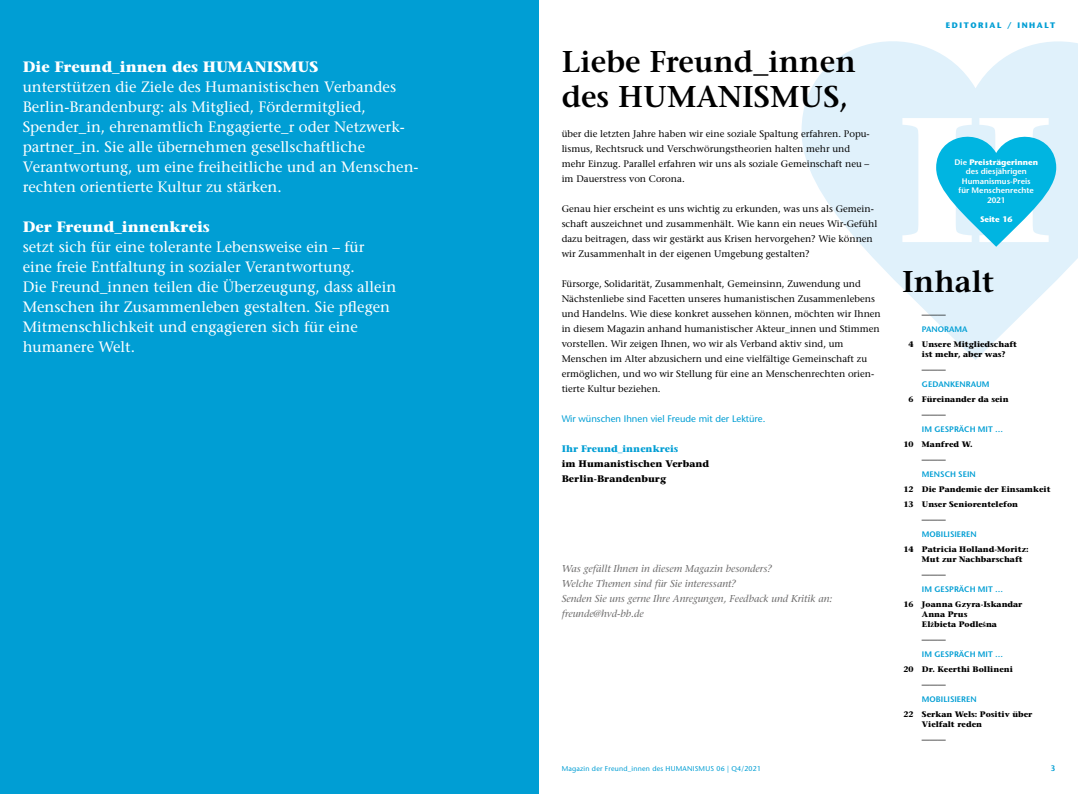
<style>
.page{position:relative;width:1078px;height:794px;background:#fff}
.page>*{position:absolute;margin:0;border:0;box-sizing:border-box;transform-origin:0 0}
.t1{font:600 30px/35px "Stone Serif";color:#000}
.t2{font:15px/20px "Stone Serif";color:#fff}
.t3{font:700 15px "Stone Serif";color:#fff}
.t4{font:italic 10px/15px "Stone Serif";color:#706f6f}
.t5{font:9.5px/15px "Stone Serif";color:#000}
.t6{font:700 9.5px/15px "Stone Serif";color:#000}
.t7{font:9.5px "Stone Sans";color:#009ed4}
.t8{font:700 9.5px "Stone Serif";color:#009ed4}
.t9{font:700 8px/10px "Stone Serif";color:#000}
.t10{font:600 8px "Stone Sans";color:#009ed4}
.t11{font:600 8px/9.6px "Stone Sans";color:#fff;text-align:center}
.t12{font:600 8px "Stone Sans";color:#000}
.t13{font:700 8px "Stone Sans";letter-spacing:.2em;color:#009ed4}
.t14{font:700 8px "Stone Sans";color:#fff}
.t15{font:7px "Stone Sans";letter-spacing:.03em;color:#009ed4}
.s1{font-weight:700}
.s2{font-family:"Times"}
</style>
<div class="page">
<div style="left:0;top:0;width:539px;height:794px;background:#009ed4"></div>
<svg style="left:801px;top:41px;width:276px;height:319px;fill:#e0f1fb"></svg>
<svg style="left:935px;top:126px;width:120px;height:121px"></svg>
<h2 class="t3" style="left:23px;top:57px;width:297px">Die Freund_innen des HUMANISMUS</h2>
<p class="t2" style="left:23px;top:77px;width:397px">unterstützen die Ziele des Humanistischen Verbandes Berlin-Brandenburg: als Mitglied, Fördermitglied, Spender_in, ehrenamtlich Engagierte_r oder Netzwerk&shy;partner_in. Sie alle übernehmen gesellschaftliche Verantwortung, um eine freiheitliche und an Menschen&shy;rechten orientierte Kultur zu stärken.</p>
<h2 class="t3" style="left:23px;top:217px;width:189px">Der Freund_innenkreis</h2>
<p class="t2" style="left:23px;top:236px;width:375px">setzt sich für eine tolerante Lebensweise ein – für eine freie Entfaltung in sozialer Verantwortung.<br>Die Freund_innen teilen die Überzeugung, dass allein Menschen ihr Zusammenleben gestalten. Sie pflegen Mitmenschlichkeit und engagieren sich für eine humanere Welt.</p>
<h1 class="t1" style="left:561px;top:44px;width:295px">Liebe Freund_innen des HUMANISMUS,</h1>
<p class="t5" style="left:561px;top:126px;width:309px">über die letzten Jahre haben wir eine soziale Spaltung erfahren. Popu&shy;lismus, Rechtsruck und Verschwörungstheorien halten mehr und mehr Einzug. Parallel erfahren wir uns als soziale Gemeinschaft neu – im Dauerstress von Corona.</p>
<p class="t5" style="left:561px;top:201px;width:317px">Genau hier erscheint es uns wichtig zu erkunden, was uns als Gemein&shy;schaft auszeichnet und zusammenhält. Wie kann ein neues Wir-Gefühl dazu beitragen, dass wir gestärkt aus Krisen hervorgehen? Wie können wir Zusammenhalt in der eigenen Umgebung gestalten?</p>
<p class="t5" style="left:561px;top:276px;width:320px">Fürsorge, Solidarität, Zusammenhalt, Gemeinsinn, Zuwendung und Nächstenliebe sind Facetten unseres humanistischen Zusammenlebens und Handelns. Wie diese konkret aussehen können, möchten wir Ihnen in diesem Magazin anhand humanistischer Akteur_innen und Stimmen vorstellen. Wir zeigen Ihnen, wo wir als Verband aktiv sind, um Menschen im Alter abzusichern und eine vielfältige Gemeinschaft zu ermöglichen, und wo wir Stellung für eine an Menschenrechten orien&shy;tierte Kultur beziehen.</p>
<p class="t7" style="left:561px;top:413px;width:205px">Wir wünschen Ihnen viel Freude mit der Lektüre.</p>
<p class="t8" style="left:561px;top:442px;width:118px">Ihr Freund_innenkreis</p>
<p class="t6" style="left:561px;top:456px;width:149px">im Humanistischen Verband<br>Berlin-Brandenburg</p>
<p class="t4" style="left:561px;top:561px;width:272px">Was gefällt Ihnen in diesem Magazin besonders?<br>Welche Themen sind für Sie interessant?<br>Senden Sie uns gerne Ihre Anregungen, Feedback und Kritik an: freunde@hvd-bb.de</p>
<p class="t13" style="left:945px;top:21px;width:111px">EDITORIAL / INHALT</p>
<p class="t11" style="left:954px;top:157px;width:85px">Die <span class="s1">Preisträgerinnen </span>des diesjährigen<br>Humanismus-Preis<br>für Menschenrechte<br>2021</p>
<p class="t14" style="left:979px;top:215px;width:34px">Seite 16</p>
<h1 class="t1" style="left:901px;top:264px;width:93px">Inhalt</h1>
<p class="t12" style="left:921px;top:309px;width:25px">———</p>
<p class="t10" style="left:921px;top:324px;width:47px">PANORAMA</p>
<p class="t9" style="left:908px;top:339px;width:110px;text-align:center">4 Unsere Mitgliedschaft ist mehr, aber was?</p>
<p class="t12" style="left:921px;top:364px;width:25px">———</p>
<p class="t10" style="left:921px;top:379px;width:69px">GEDANKENRAUM</p>
<p class="t9" style="left:908px;top:394px;width:102px">6 Füreinander da sein</p>
<p class="t12" style="left:921px;top:409px;width:25px">———</p>
<p class="t10" style="left:921px;top:424px;width:83px">IM GESPRÄCH MIT …</p>
<p class="t9" style="left:903px;top:439px;width:71px">10 Manfred W.</p>
<p class="t12" style="left:921px;top:454px;width:25px">———</p>
<p class="t10" style="left:921px;top:469px;width:55px">MENSCH SEIN</p>
<p class="t9" style="left:903px;top:481px;width:12px;line-height:15px">12<br>13</p>
<p class="t9" style="left:921px;top:481px;width:130px;line-height:15px">Die Pandemie der Einsamkeit<br>Unser Seniorentelefon</p>
<p class="t12" style="left:921px;top:514px;width:25px">———</p>
<p class="t10" style="left:921px;top:529px;width:56px">MOBILISIEREN</p>
<p class="t9" style="left:921px;top:544px;width:108px;text-indent:-19px">14 Patricia Holland-Moritz:<br>Mut zur Nachbarschaft</p>
<p class="t12" style="left:921px;top:569px;width:25px">———</p>
<p class="t10" style="left:921px;top:584px;width:83px">IM GESPRÄCH MIT …</p>
<p class="t9" style="left:921px;top:599px;width:102px;text-indent:-19px">16 Joanna Gzyra-Iskandar<br>Anna Prus<br>El<span class="s2">ż</span>bieta Podle<span class="s2">ś</span>na</p>
<p class="t12" style="left:921px;top:634px;width:25px">———</p>
<p class="t10" style="left:921px;top:649px;width:83px">IM GESPRÄCH MIT …</p>
<p class="t9" style="left:903px;top:664px;width:111px">20 Dr. Keerthi Bollineni</p>
<p class="t12" style="left:921px;top:679px;width:25px">———</p>
<p class="t10" style="left:921px;top:694px;width:56px">MOBILISIEREN</p>
<p class="t9" style="left:921px;top:709px;width:112px;text-indent:-19px">22 Serkan Wels: Positiv über<br>Vielfalt reden</p>
<p class="t12" style="left:921px;top:734px;width:25px">———</p>
<p class="t15" style="left:561px;top:764px;width:201px">Magazin der Freund_innen des HUMANISMUS 06 | Q4/2021</p>
<p class="t10" style="left:1050px;top:763px;width:6px">3</p>
</div>
